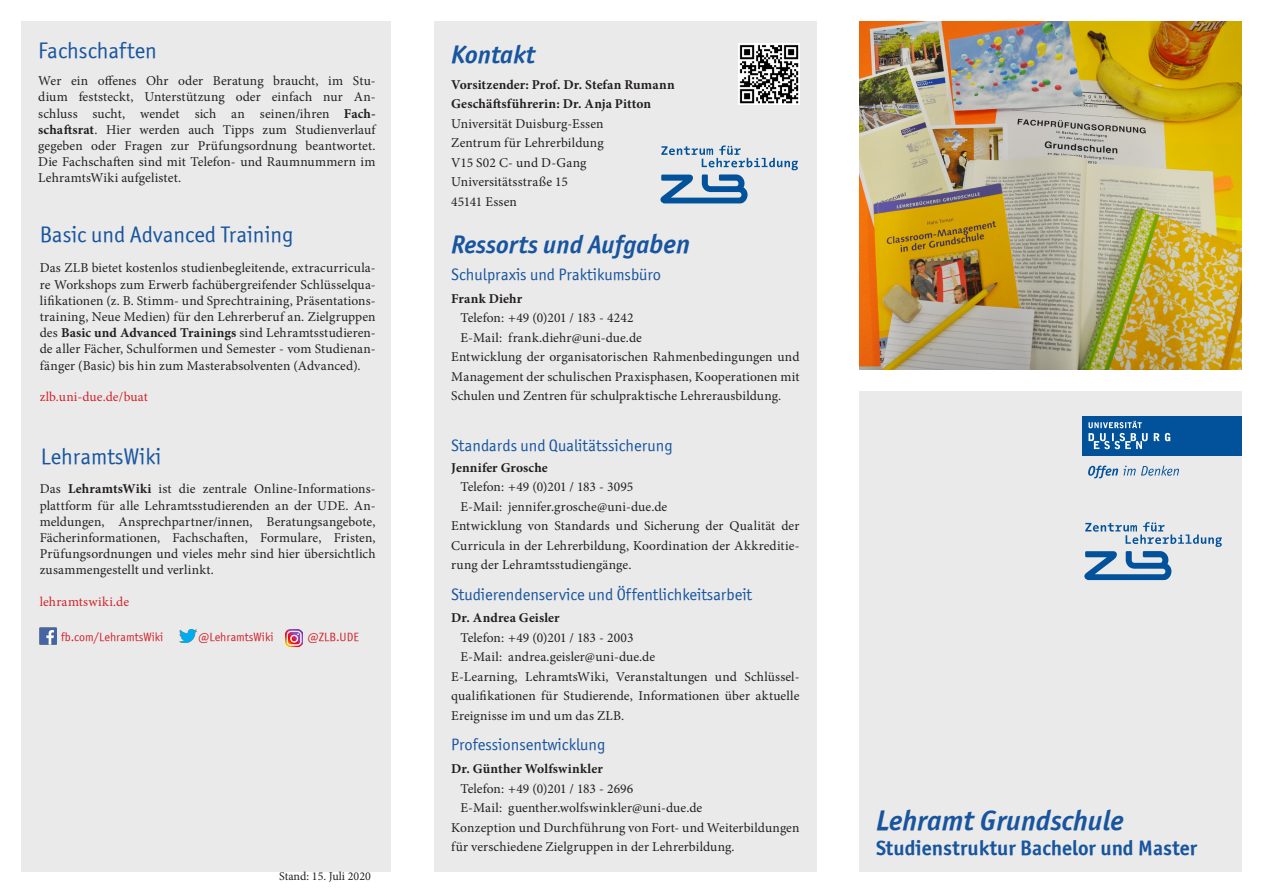
<style>
.page{position:relative;width:1263px;height:893px;background:#fff}
.page>*{position:absolute;margin:0;border:0;box-sizing:border-box;transform-origin:0 0}
.t1{font:italic 28.5px "Officina Sans ITCTT Bold";color:#18559e}
.t2{font:25.5px "Officina Sans OSITCTT Bold Ita";color:#18559e}
.Kontaktdaten_Übersch{font:22.5px "Officina Sans OSITCTT Book";color:#18559e}
.t3{font:21px "Officina Sans ITCTT Bold";color:#18559e}
.zü_2{font:16.5px "Officina Sans OSITCTT Book";color:#18559e}
.Minon_Pro_9pt_Block{font:13.5px/16.2px "Minion Pro";letter-spacing:.005em;color:#231f20;text-align:justify}
.t4{font:700 13.5px "Minion Pro";letter-spacing:.005em;color:#231f20}
.Minon_Pro_9pt_Block-2{font:13.5px "Minion Pro";letter-spacing:.015em;color:#d1232a}
.t5{font:12px "Officina Sans OSITCTT Book";color:#d1232a}
.Minion_Pro_9_5_pt{font:12px "Minion Pro";color:#231f20}
.s1{font-weight:700}
.s2{font-size:27px}
</style>
<div class="page">
<div style="left:21px;top:21px;width:370px;height:851px;background:#eaeaea"></div>
<div style="left:434px;top:21px;width:382px;height:851px;background:#eaeaea"></div>
<div style="left:859px;top:391px;width:383px;height:481px;background:#eaeaea"></div>
<svg style="left:1088px;top:465px;width:91px;height:13px"></svg>
<div style="left:1082px;top:417px;width:160px;height:39px;background:#01529a"></div>
<svg style="left:1088px;top:421px;width:82px;height:28px"></svg>
<img style="left:739px;top:43px;width:60px;height:61px">
<img style="left:859px;top:22px;width:383px;height:348px">
<svg style="left:660px;top:145px;width:138px;height:58px"></svg>
<svg style="left:1084px;top:522px;width:138px;height:58px"></svg>
<img style="left:40px;top:628px;width:17px;height:17px">
<img style="left:285px;top:629px;width:17px;height:17px">
<img style="left:180px;top:629px;width:17px;height:14px">
<p class="Kontaktdaten_Übersch" style="left:38px;top:37px;width:120px">Fachschaften</p>
<p class="Minon_Pro_9pt_Block" style="left:38px;top:73px;width:339px">Wer ein offenes Ohr oder Beratung braucht, im Stu&shy;dium feststeckt, Unterstützung oder einfach nur An&shy;schluss sucht, wendet sich an seinen/ihren <span class="s1">Fach&shy;schaftsrat</span>. Hier werden auch Tipps zum Studienverlauf gegeben oder Fragen zur Prüfungsordnung beantwortet.<br>Die Fachschaften sind mit Telefon- und Raumnummern im LehramtsWiki aufgelistet.</p>
<p class="Kontaktdaten_Übersch" style="left:40px;top:221px;width:255px">Basic und Advanced Training</p>
<p class="Minon_Pro_9pt_Block" style="left:40px;top:260px;width:337px">Das ZLB bietet kostenlos studienbegleitende, extracurricula&shy;re Workshops zum Erwerb fachübergreifender Schlüsselqua&shy;lifikationen (z. B. Stimm- und Sprechtraining, Präsentations&shy;training, Neue Medien) für den Lehrerberuf an. Zielgruppen des <span class="s1">Basic und Advanced Trainings</span> sind Lehramtsstudieren&shy;de aller Fächer, Schulformen und Semester - vom Studienan&shy;fänger (Basic) bis hin zum Masterabsolventen (Advanced).</p>
<p class="Minon_Pro_9pt_Block-2" style="left:40px;top:388px;width:110px">zlb.uni-due.de/buat</p>
<p class="Kontaktdaten_Übersch" style="left:41px;top:443px;width:122px">LehramtsWiki</p>
<p class="Minon_Pro_9pt_Block" style="left:40px;top:481px;width:337px">Das <span class="s1">LehramtsWiki</span> ist die zentrale Online-Informations&shy;plattform für alle Lehramtsstudierenden an der UDE. An&shy;meldungen, Ansprechpartner/innen, Beratungsangebote, Fächerinformationen, Fachschaften, Formulare, Fristen, Prüfungsordnungen und vieles mehr sind hier übersichtlich zusammengestellt und verlinkt.</p>
<p class="Minon_Pro_9pt_Block-2" style="left:40px;top:592px;width:91px">lehramtswiki.de</p>
<p class="t5" style="left:61px;top:630px;width:104px">fb.com/LehramtsWiki</p>
<p class="t5" style="left:198px;top:630px;width:77px">@LehramtsWiki</p>
<p class="t5" style="left:307px;top:630px;width:53px">@ZLB.UDE</p>
<p class="Minion_Pro_9_5_pt" style="left:279px;top:869px;width:93px">Stand: 15. Juli 2020</p>
<p class="t2" style="left:451px;top:39px;width:85px">Kontakt</p>
<p class="t4" style="left:451px;top:75px;width:225px">Vorsitzender: Prof. Dr. Stefan Rumann</p>
<p class="t4" style="left:451px;top:95px;width:201px">Geschäftsführerin: Dr. Anja Pitton</p>
<p class="Minon_Pro_9pt_Block" style="left:451px;top:116px;width:154px">Universität Duisburg-Essen</p>
<p class="Minon_Pro_9pt_Block" style="left:451px;top:135px;width:154px">Zentrum für Lehrerbildung</p>
<p class="Minon_Pro_9pt_Block" style="left:451px;top:155px;width:137px">V15 S02 C- und D-Gang</p>
<p class="Minon_Pro_9pt_Block" style="left:451px;top:174px;width:118px">Universitätsstraße 15</p>
<p class="Minon_Pro_9pt_Block" style="left:451px;top:194px;width:67px">45141 Essen</p>
<p class="t2" style="left:451px;top:229px;width:240px">Ressorts und Aufga<span class="s2">ben</span></p>
<p class="zü_2" style="left:451px;top:265px;width:211px">Schulpraxis und Praktikumsbüro</p>
<p class="t4" style="left:451px;top:289px;width:73px">Frank Diehr</p>
<p class="Minon_Pro_9pt_Block" style="left:460px;top:310px;width:175px">Telefon: +49 (0)201 / 183 - 4242</p>
<p class="Minon_Pro_9pt_Block" style="left:460px;top:329px;width:183px">E-Mail: frank.diehr@uni-due.de</p>
<p class="Minon_Pro_9pt_Block" style="left:451px;top:347px;width:350px;line-height:19.5px">Entwicklung der organisatorischen Rahmenbedingungen und Management der schulischen Praxisphasen, Kooperationen mit Schulen und Zentren für schulpraktische Lehrerausbildung.</p>
<p class="zü_2" style="left:451px;top:436px;width:223px">Standards und Qualitätssicherung</p>
<p class="t4" style="left:451px;top:458px;width:98px">Jennifer Grosche</p>
<p class="Minon_Pro_9pt_Block" style="left:460px;top:479px;width:174px">Telefon: +49 (0)201 / 183 - 3095</p>
<p class="Minon_Pro_9pt_Block" style="left:460px;top:498px;width:208px">E-Mail: jennifer.grosche@uni-due.de</p>
<p class="Minon_Pro_9pt_Block" style="left:451px;top:516px;width:350px;line-height:19.5px">Entwicklung von Standards und Sicherung der Qualität der Curricula in der Lehrerbildung, Koordination der Akkreditie&shy;rung der Lehramtsstudiengänge.</p>
<p class="zü_2" style="left:451px;top:585px;width:302px">Studierendenservice und Öffentlichkeitsarbeit</p>
<p class="t4" style="left:451px;top:608px;width:110px">Dr. Andrea Geisler</p>
<p class="Minon_Pro_9pt_Block" style="left:460px;top:629px;width:175px">Telefon: +49 (0)201 / 183 - 2003</p>
<p class="Minon_Pro_9pt_Block" style="left:460px;top:649px;width:196px">E-Mail: andrea.geisler@uni-due.de</p>
<p class="Minon_Pro_9pt_Block" style="left:451px;top:667px;width:350px;line-height:19.5px">E-Learning, LehramtsWiki, Veranstaltungen und Schlüssel&shy;qualifikationen für Studierende, Informationen über aktuelle Ereignisse im und um das ZLB.</p>
<p class="zü_2" style="left:451px;top:735px;width:156px">Professionsentwicklung</p>
<p class="t4" style="left:451px;top:759px;width:153px">Dr. Günther Wolfswinkler</p>
<p class="Minon_Pro_9pt_Block" style="left:460px;top:780px;width:174px">Telefon: +49 (0)201 / 183 - 2696</p>
<p class="Minon_Pro_9pt_Block" style="left:460px;top:800px;width:243px">E-Mail: guenther.wolfswinkler@uni-due.de</p>
<p class="Minon_Pro_9pt_Block" style="left:451px;top:818px;width:350px;line-height:19.5px">Konzeption und Durchführung von Fort- und Weiterbildungen für verschiedene Zielgruppen in der Lehrerbildung.</p>
<p class="t1" style="left:876px;top:803px;width:249px">Lehramt Grundschule</p>
<p class="t3" style="left:876px;top:834px;width:323px">Studienstruktur Bachelor und Master</p>
</div>
